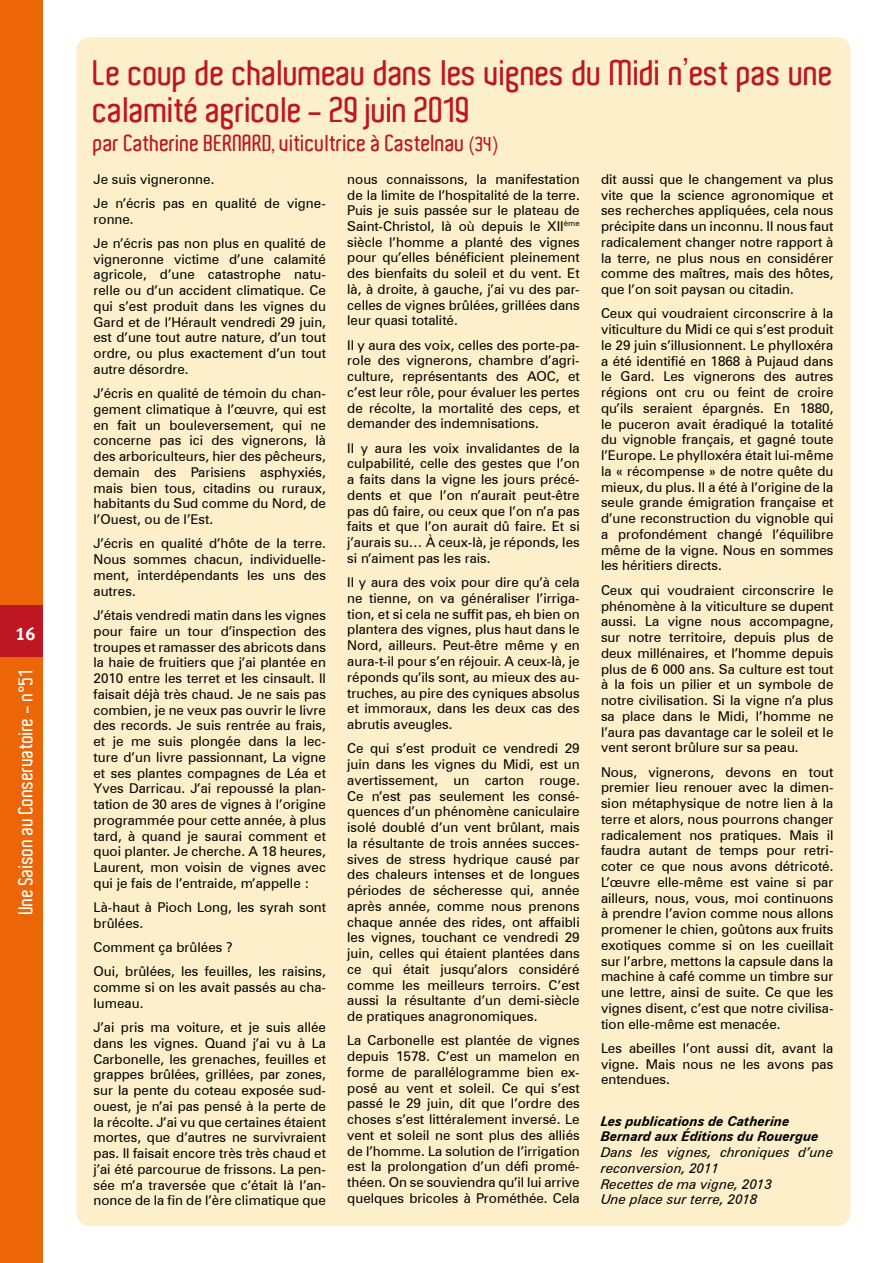
<style>
.page{position:relative;width:893px;height:1263px;background:#fff}
.page>*{position:absolute;margin:0;border:0;box-sizing:border-box;transform-origin:0 0}
.t1{font:600 34.5px/37.5px "Aldo";letter-spacing:-.01em;color:#be1622}
.t2{font:600 22.5px "Aldo";color:#be1622}
.t3{font:600 19.5px "Aldo";color:#fff}
.t4{font:18px "Meta Bold CELF Roman";color:#fff}
.t5{font:13.5px/15.8px "Zurich BT";color:#000;text-align:justify}
.t6{font:italic 13.5px/15.8px "Zurich BT";color:#000}
.t7{font:italic 700 13.5px/15.8px "Zurich BT";color:#000}
.s1{font-size:19.5px}
</style>
<div class="page">
<div style="left:0;top:0;width:43px;height:1263px;background:#ec6608"></div>
<div style="left:0;top:606px;width:43px;height:51px;background:#be1622"></div>
<div style="left:77px;top:37px;width:773px;height:1189px;background:#fcefc9;border-radius:13px"></div>
<h3 class="t4" style="left:15px;top:623px;width:22px">16</h3>
<h3 class="t3" style="left:15px;top:914px;width:246px;rotate:-90deg">Une Saison au Conservatoire - n°51</h3>
<h1 class="t1" style="left:94px;top:54px;width:741px">Le coup de chalumeau dans les vignes du Midi n’est pas une calamité agricole - 29 juin 2019</h1>
<h2 class="t2" style="left:94px;top:131px;width:407px">par Catherine BERNARD, viticultrice à Castelnau <span class="s1">(34)</span></h2>
<p class="t5" style="left:94px;top:166px;width:234px;line-height:24.3px">Je suis vigneronne.<br>Je n’écris pas en qualité de vigne-</p>
<p class="t5" style="left:94px;top:206px;width:234px;line-height:24.3px">ronne.<br>Je n’écris pas non plus en qualité de</p>
<p class="t5" style="left:94px;top:251px;width:234px">vigneronne victime d’une calamité agricole, d’une catastrophe natu&shy;relle ou d’un accident climatique. Ce qui s’est produit dans les vignes du Gard et de l’Hérault vendredi 29 juin, est d’une tout autre nature, d’un tout ordre, ou plus exactement d’un tout autre désordre.</p>
<p class="t5" style="left:94px;top:385px;width:234px">J’écris en qualité de témoin du chan&shy;gement climatique à l’œuvre, qui est en fait un bouleversement, qui ne concerne pas ici des vignerons, là des arboriculteurs, hier des pêcheurs, demain des Parisiens asphyxiés, mais bien tous, citadins ou ruraux, habitants du Sud comme du Nord, de l’Ouest, ou de l’Est.</p>
<p class="t5" style="left:94px;top:536px;width:234px">J’écris en qualité d’hôte de la terre.<br>Nous sommes chacun, individuelle&shy;ment, interdépendants les uns des autres.</p>
<p class="t5" style="left:94px;top:607px;width:234px">J’étais vendredi matin dans les vignes pour faire un tour d’inspection des troupes et ramasser des abricots dans la haie de fruitiers que j’ai plantée en 2010 entre les terret et les cinsault. Il faisait déjà très chaud. Je ne sais pas combien, je ne veux pas ouvrir le livre des records. Je suis rentrée au frais, et je me suis plongée dans la lec&shy;ture d’un livre passionnant, La vigne et ses plantes compagnes de Léa et Yves Darricau. J’ai repoussé la plan&shy;tation de 30 ares de vignes à l’origine programmée pour cette année, à plus tard, à quand je saurai comment et quoi planter. Je cherche. A 18 heures, Laurent, mon voisin de vignes avec qui je fais de l’entraide, m’appelle :</p>
<p class="t5" style="left:94px;top:899px;width:234px">Là-haut à Pioch Long, les syrah sont brûlées.</p>
<p class="t5" style="left:94px;top:935px;width:234px;line-height:24.3px">Comment ça brûlées ?<br>Oui, brûlées, les feuilles, les raisins,</p>
<p class="t5" style="left:94px;top:979px;width:234px">comme si on les avait passés au cha&shy;lumeau.</p>
<p class="t5" style="left:94px;top:1019px;width:234px">J’ai pris ma voiture, et je suis allée dans les vignes. Quand j’ai vu à La Carbonelle, les grenaches, feuilles et grappes brûlées, grillées, par zones, sur la pente du coteau exposée sud&shy;ouest, je n’ai pas pensé à la perte de la récolte. J’ai vu que certaines étaient mortes, que d’autres ne survivraient pas. Il faisait encore très très chaud et j’ai été parcourue de frissons. La pen&shy;sée m’a traversée que c’était là l’an&shy;nonce de la fin de l’ère climatique que</p>
<p class="t5" style="left:347px;top:171px;width:234px">nous connaissons, la manifestation de la limite de l’hospitalité de la terre.<br>Puis je suis passée sur le plateau de Saint-Christol, là où depuis le XII<sup>ème </sup>siècle l’homme a planté des vignes pour qu’elles bénéficient pleinement des bienfaits du soleil et du vent. Et là, à droite, à gauche, j’ai vu des par&shy;celles de vignes brûlées, grillées dans leur quasi totalité.</p>
<p class="t5" style="left:347px;top:337px;width:234px">Il y aura des voix, celles des porte-pa&shy;role des vignerons, chambre d’agri&shy;culture, représentants des AOC, et c’est leur rôle, pour évaluer les pertes de récolte, la mortalité des ceps, et demander des indemnisations.</p>
<p class="t5" style="left:347px;top:440px;width:234px">Il y aura les voix invalidantes de la culpabilité, celle des gestes que l’on a faits dans la vigne les jours précé&shy;dents et que l’on n’aurait peut-être pas dû faire, ou ceux que l’on n’a pas faits et que l’on aurait dû faire. Et si j’aurais su… À ceux-là, je réponds, les si n’aiment pas les rais.</p>
<p class="t5" style="left:347px;top:574px;width:234px">Il y aura des voix pour dire qu’à cela ne tienne, on va généraliser l’irriga&shy;tion, et si cela ne suffit pas, eh bien on plantera des vignes, plus haut dans le Nord, ailleurs. Peut-être même y en aura-t-il pour s’en réjouir. A ceux-là, je réponds qu’ils sont, au mieux des au&shy;truches, au pire des cyniques absolus et immoraux, dans les deux cas des abrutis aveugles.</p>
<p class="t5" style="left:347px;top:740px;width:234px">Ce qui s’est produit ce vendredi 29 juin dans les vignes du Midi, est un avertissement, un carton rouge.<br>Ce n’est pas seulement les consé&shy;quences d’un phénomène caniculaire isolé doublé d’un vent brûlant, mais la résultante de trois années succes&shy;sives de stress hydrique causé par des chaleurs intenses et de longues périodes de sécheresse qui, année après année, comme nous prenons chaque année des rides, ont affaibli les vignes, touchant ce vendredi 29 juin, celles qui étaient plantées dans ce qui était jusqu’alors considéré comme les meilleurs terroirs. C’est aussi la résultante d’un demi-siècle de pratiques anagronomiques.</p>
<p class="t5" style="left:347px;top:1032px;width:234px">La Carbonelle est plantée de vignes depuis 1578. C’est un mamelon en forme de parallélogramme bien ex&shy;posé au vent et soleil. Ce qui s’est passé le 29 juin, dit que l’ordre des choses s’est littéralement inversé. Le vent et soleil ne sont plus des alliés de l’homme. La solution de l’irrigation est la prolongation d’un défi promé&shy;théen. On se souviendra qu’il lui arrive quelques bricoles à Prométhée. Cela</p>
<p class="t5" style="left:601px;top:171px;width:234px">dit aussi que le changement va plus vite que la science agronomique et ses recherches appliquées, cela nous précipite dans un inconnu. Il nous faut radicalement changer notre rapport à la terre, ne plus nous en considérer comme des maîtres, mais des hôtes, que l’on soit paysan ou citadin.</p>
<p class="t5" style="left:601px;top:306px;width:234px">Ceux qui voudraient circonscrire à la viticulture du Midi ce qui s’est produit le 29 juin s’illusionnent. Le phylloxéra a été identifié en 1868 à Pujaud dans le Gard. Les vignerons des autres régions ont cru ou feint de croire qu’ils seraient épargnés. En 1880, le puceron avait éradiqué la totalité du vignoble français, et gagné toute l’Europe. Le phylloxéra était lui-même la « récompense » de notre quête du mieux, du plus. Il a été à l’origine de la seule grande émigration française et d’une reconstruction du vignoble qui a profondément changé l’équilibre même de la vigne. Nous en sommes les héritiers directs.</p>
<p class="t5" style="left:601px;top:582px;width:234px">Ceux qui voudraient circonscrire le phénomène à la viticulture se dupent aussi. La vigne nous accompagne, sur notre territoire, depuis plus de deux millénaires, et l’homme depuis plus de 6 000 ans. Sa culture est tout à la fois un pilier et un symbole de notre civilisation. Si la vigne n’a plus sa place dans le Midi, l’homme ne l’aura pas davantage car le soleil et le vent seront brûlure sur sa peau.</p>
<p class="t5" style="left:601px;top:764px;width:234px">Nous, vignerons, devons en tout premier lieu renouer avec la dimen&shy;sion métaphysique de notre lien à la terre et alors, nous pourrons changer radicalement nos pratiques. Mais il faudra autant de temps pour retri&shy;coter ce que nous avons détricoté.<br>L’œuvre elle-même est vaine si par ailleurs, nous, vous, moi continuons à prendre l’avion comme nous allons promener le chien, goûtons aux fruits exotiques comme si on les cueillait sur l’arbre, mettons la capsule dans la machine à café comme un timbre sur une lettre, ainsi de suite. Ce que les vignes disent, c’est que notre civilisa&shy;tion elle-même est menacée.</p>
<p class="t5" style="left:601px;top:1040px;width:234px">Les abeilles l’ont aussi dit, avant la vigne. Mais nous ne les avons pas entendues.</p>
<p class="t7" style="left:601px;top:1113px;width:219px">Les publications de Catherine<br>Bernard aux Éditions du Rouergue</p>
<p class="t6" style="left:601px;top:1144px;width:234px">Dans les vignes, chroniques d’une reconversion, 2011<br>Recettes de ma vigne, 2013<br>Une place sur terre, 2018</p>
</div>
